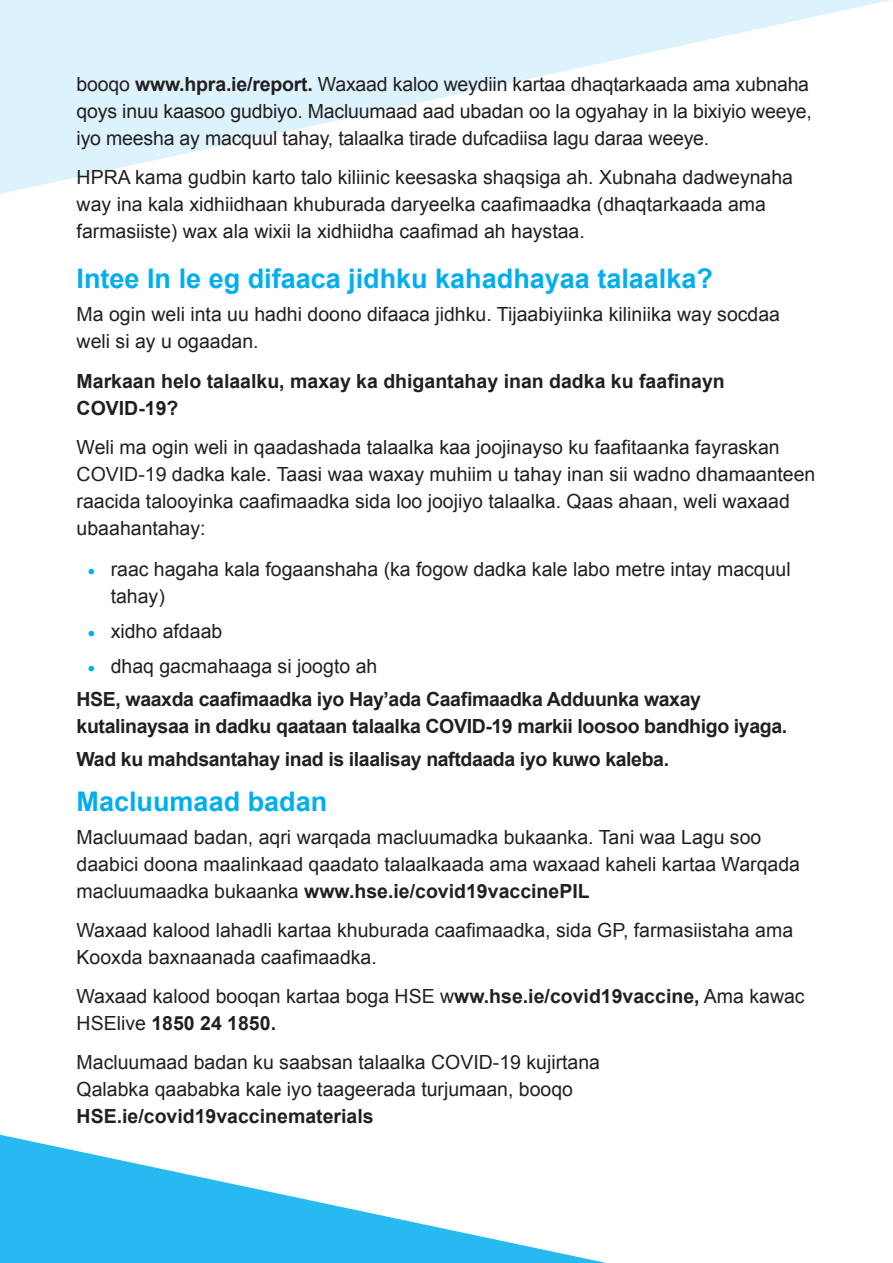
<style>
.page{position:relative;width:893px;height:1263px;background:#fff}
.page>*{position:absolute;margin:0;border:0;box-sizing:border-box;transform-origin:0 0}
.Headline{font:700 27px "Arial";color:#00aeef}
.Paragraph_Body{font:19.5px/27px "Arial";color:#231f20}
.Sub_head{font:700 19.5px/27px "Arial";letter-spacing:-.02em;color:#231f20}
.Paragraph_Body-2{font:700 19.5px/27px "Arial";color:#231f20}
.s1{font-weight:700}
.s2{font-family:"Lato";font-size:15px;color:#00aeef}
</style>
<div class="page">
<svg style="left:0;top:1134px;width:606px;height:129px"></svg>
<svg style="left:0;top:0;width:890px;height:194px"></svg>
<p class="Paragraph_Body" style="left:77px;top:71px;width:737px">booqo <span class="s1">www.hpra.ie/report.</span> Waxaad kaloo weydiin kartaa dhaqtarkaada ama xubnaha qoys inuu kaasoo gudbiyo. Macluumaad aad ubadan oo la ogyahay in la bixiyio weeye, iyo meesha ay macquul tahay, talaalka tirade dufcadiisa lagu daraa weeye.</p>
<p class="Paragraph_Body" style="left:77px;top:164px;width:718px">HPRA kama gudbin karto talo kiliinic keesaska shaqsiga ah. Xubnaha dadweynaha way ina kala xidhiidhaan khuburada daryeelka caafimaadka (dhaqtarkaada ama farmasiiste) wax ala wixii la xidhiidha caafimad ah haystaa.</p>
<p class="Headline" style="left:77px;top:261px;width:638px">Intee In le eg difaaca jidhku kahadhayaa talaalka?</p>
<p class="Paragraph_Body" style="left:77px;top:301px;width:705px">Ma ogin weli inta uu hadhi doono difaaca jidhku. Tijaabiyiinka kiliniika way socdaa weli si ay u ogaadan.</p>
<p class="Paragraph_Body-2" style="left:77px;top:368px;width:650px">Markaan helo talaalku, maxay ka dhigantahay inan dadka ku faafinayn<br>COVID-19?</p>
<p class="Paragraph_Body" style="left:77px;top:433px;width:740px">Weli ma ogin weli in qaadashada talaalka kaa joojinayso ku faafitaanka fayraskan COVID-19 dadka kale. Taasi waa waxay muhiim u tahay inan sii wadno dhamaanteen raacida talooyinka caafimaadka sida loo joojiyo talaalka. Qaas ahaan, weli waxaad ubaahantahay:</p>
<p class="Paragraph_Body" style="left:111px;top:556px;width:682px;text-indent:-23px"><span class="s2">•</span> raac hagaha kala fogaanshaha (ka fogow dadka kale labo metre intay macquul tahay)</p>
<p class="Paragraph_Body" style="left:87px;top:618px;width:137px"><span class="s2">•</span> xidho afdaab</p>
<p class="Paragraph_Body" style="left:87px;top:653px;width:292px"><span class="s2">•</span> dhaq gacmahaaga si joogto ah</p>
<p class="Sub_head" style="left:77px;top:686px;width:712px">HSE, waaxda caafimaadka iyo Hay’ada Caafimaadka Adduunka waxay kutalinaysaa in dadku qaataan talaalka COVID-19 markii loosoo bandhigo iyaga.</p>
<p class="Sub_head" style="left:77px;top:746px;width:594px">Wad ku mahdsantahay inad is ilaalisay naftdaada iyo kuwo kaleba.</p>
<p class="Headline" style="left:77px;top:783px;width:252px">Macluumaad badan</p>
<p class="Paragraph_Body" style="left:77px;top:823px;width:725px">Macluumaad badan, aqri warqada macluumadka bukaanka. Tani waa Lagu soo daabici doona maalinkaad qaadato talaalkaada ama waxaad kaheli kartaa Warqada macluumaadka bukaanka <span class="s1">www.hse.ie/covid19vaccinePIL</span></p>
<p class="Paragraph_Body" style="left:77px;top:917px;width:718px">Waxaad kalood lahadli kartaa khuburada caafimaadka, sida GP, farmasiistaha ama<br>Kooxda baxnaanada caafimaadka.</p>
<p class="Paragraph_Body" style="left:77px;top:983px;width:730px">Waxaad kalood booqan kartaa boga HSE w<span class="s1">ww.hse.ie/covid19vaccine,</span> Ama kawac<br>HSElive <span class="s1">1850 24 1850.</span></p>
<p class="Paragraph_Body" style="left:77px;top:1049px;width:525px">Macluumaad badan ku saabsan talaalka COVID-19 kujirtana<br>Qalabka qaababka kale iyo taageerada turjumaan, booqo<br><span class="s1">HSE.ie/covid19vaccinematerials</span></p>
</div>
